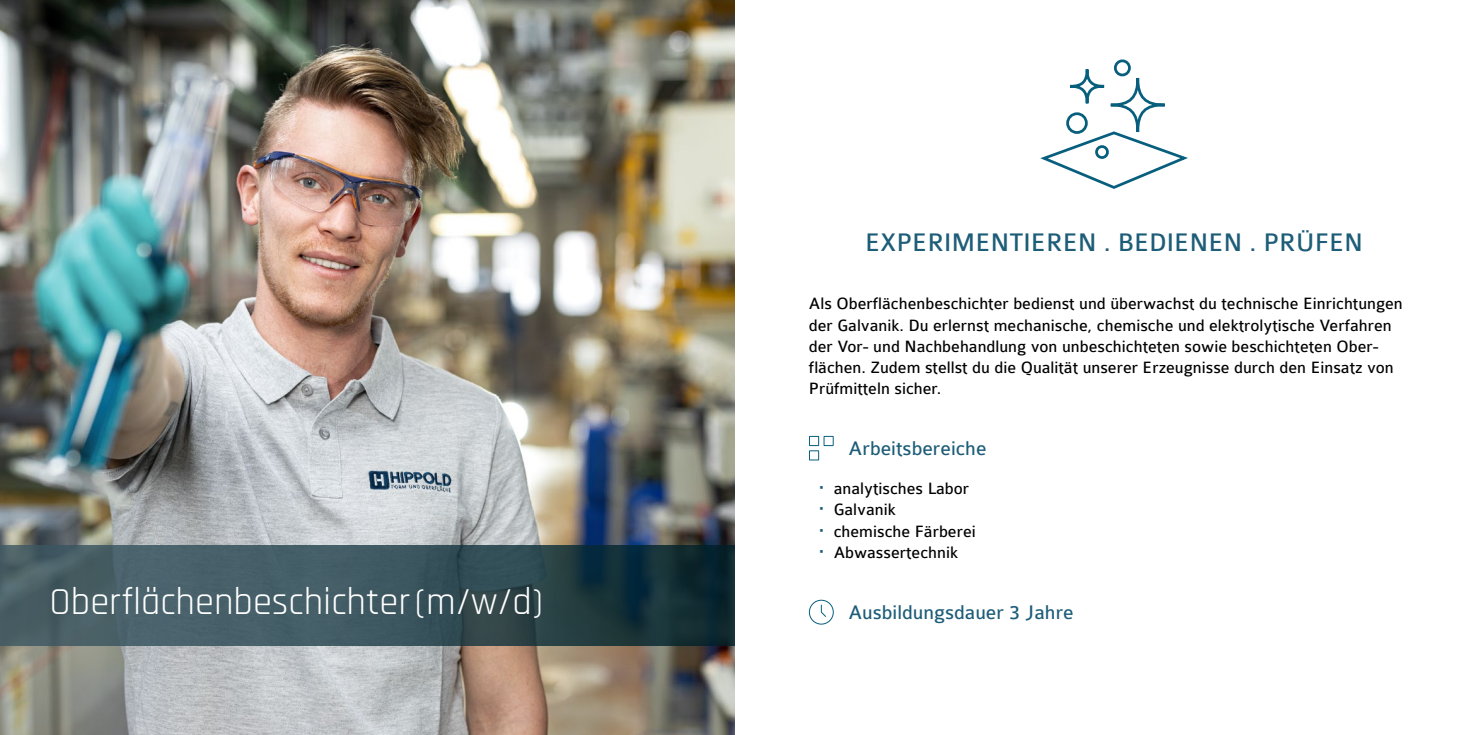
<style>
.page{position:relative;width:1469px;height:735px;background:#fff}
.page>*{position:absolute;margin:0;border:0;box-sizing:border-box;transform-origin:0 0}
.t1{font:38.5px "Rajdhani";color:#fff}
.t2{font:27.12px "Colaborate";color:#1d5d78}
.t3{font:21px "Colaborate";color:#1d5d78}
.t4{font:17.5px/21px "Colaborate";color:#000}
</style>
<div class="page">
<img style="left:0;top:0;width:734px;height:734px">
<svg style="left:1040px;top:130px;width:148px;height:59px"></svg>
<div style="left:1109px;top:77px;width:57px;height:56px;border:3px solid #075f7d;border-radius:50%"></div>
<div style="left:1068px;top:68px;width:37px;height:37px;border:3px solid #075f7d;border-radius:50%"></div>
<div style="left:1066px;top:112px;width:21px;height:22px;border:3px solid #075f7d;border-radius:50%"></div>
<div style="left:1095px;top:145px;width:13px;height:14px;border:3px solid #075f7d;border-radius:50%"></div>
<div style="left:1113px;top:59px;width:17px;height:17px;border:3px solid #075f7d;border-radius:50%"></div>
<svg style="left:0;top:545px;width:734px;height:100px;background:#354f56"></svg>
<div style="left:809px;top:599px;width:24px;height:25px;border:1px solid #075f7d;border-radius:50%"></div>
<svg style="left:820px;top:604px;width:6px;height:12px"></svg>
<div style="left:809px;top:436px;width:10px;height:9px;border:1px solid #075f7d"></div>
<div style="left:809px;top:450px;width:10px;height:10px;border:1px solid #075f7d"></div>
<div style="left:823px;top:436px;width:10px;height:9px;border:1px solid #075f7d"></div>
<h1 class="t1" style="left:50px;top:579px;width:495px">Oberflächenbeschichter(m/w/d)</h1>
<h2 class="t2" style="left:865px;top:228px;width:499px">EXPERIMENTIEREN . BEDIENEN . PRÜFEN</h2>
<p class="t4" style="left:809px;top:293px;width:595px">Als Oberflächenbeschichter bedienst und überwachst du technische Einrichtungen der Galvanik. Du erlernst mechanische, chemische und elektrolytische Verfahren der Vor- und Nachbehandlung von unbeschichteten sowie beschichteten Ober&shy;flächen. Zudem stellst du die Qualität unserer Erzeugnisse durch den Einsatz von Prüfmitteln sicher.</p>
<p class="t3" style="left:848px;top:437px;width:139px">Arbeitsbereiche</p>
<p class="t4" style="left:833px;top:478px;width:143px">analytisches Labor<br>Galvanik chemische Färberei<br>Abwassertechnik</p>
<p class="t3" style="left:848px;top:601px;width:227px">Ausbildungsdauer 3 Jahre</p>
</div>
